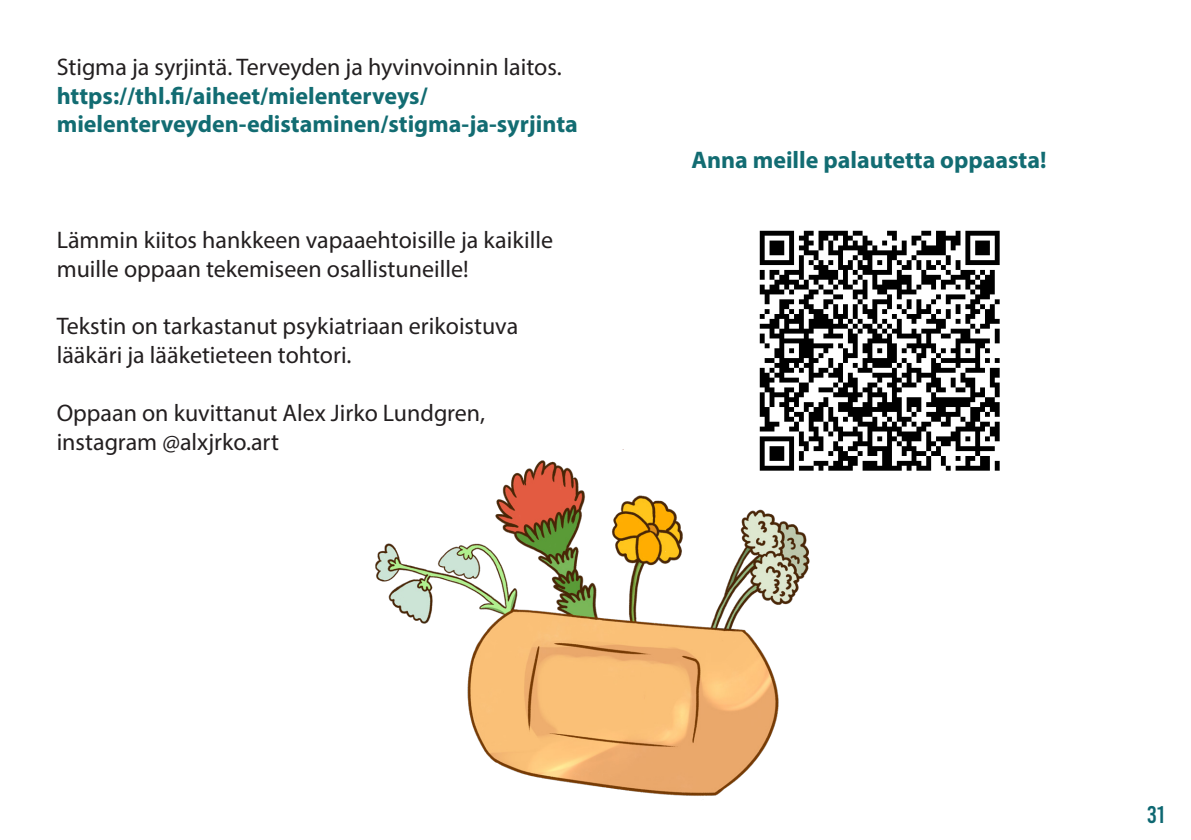
<style>
.page{position:relative;width:1191px;height:840px;background:#fff}
.page>*{position:absolute;margin:0;border:0;box-sizing:border-box;transform-origin:0 0}
.Leibs{font:24px/28.8px "Myriad Pro";color:#231f20}
.Linkit{font:700 24px/28.8px "Myriad Pro";color:#126c72}
.t1{font:24px "Bebas";color:#0d6771}
</style>
<div class="page">
<img style="left:759px;top:230px;width:241px;height:241px">
<img style="left:375px;top:449px;width:446px;height:347px">
<p class="Leibs" style="left:57px;top:52px;width:506px">Stigma ja syrjintä. Terveyden ja hyvinvoinnin laitos.</p>
<p class="Linkit" style="left:57px;top:80px;width:522px">https://thl.fi/aiheet/mielenterveys/ mielenterveyden-edistaminen/stigma-ja-syrjinta</p>
<p class="Leibs" style="left:57px;top:225px;width:498px">Lämmin kiitos hankkeen vapaaehtoisille ja kaikille muille oppaan tekemiseen osallistuneille!</p>
<p class="Leibs" style="left:57px;top:311px;width:463px">Tekstin on tarkastanut psykiatriaan erikoistuva lääkäri ja lääketieteen tohtori.</p>
<p class="Leibs" style="left:57px;top:397px;width:430px">Oppaan on kuvittanut Alex Jirko Lundgren,</p>
<p class="Leibs" style="left:57px;top:426px;width:224px">instagram @alxjrko.art</p>
<p class="Linkit" style="left:691px;top:145px;width:356px">Anna meille palautetta oppaasta!</p>
<p class="t1" style="left:1147px;top:801px;width:18px">31</p>
</div>
